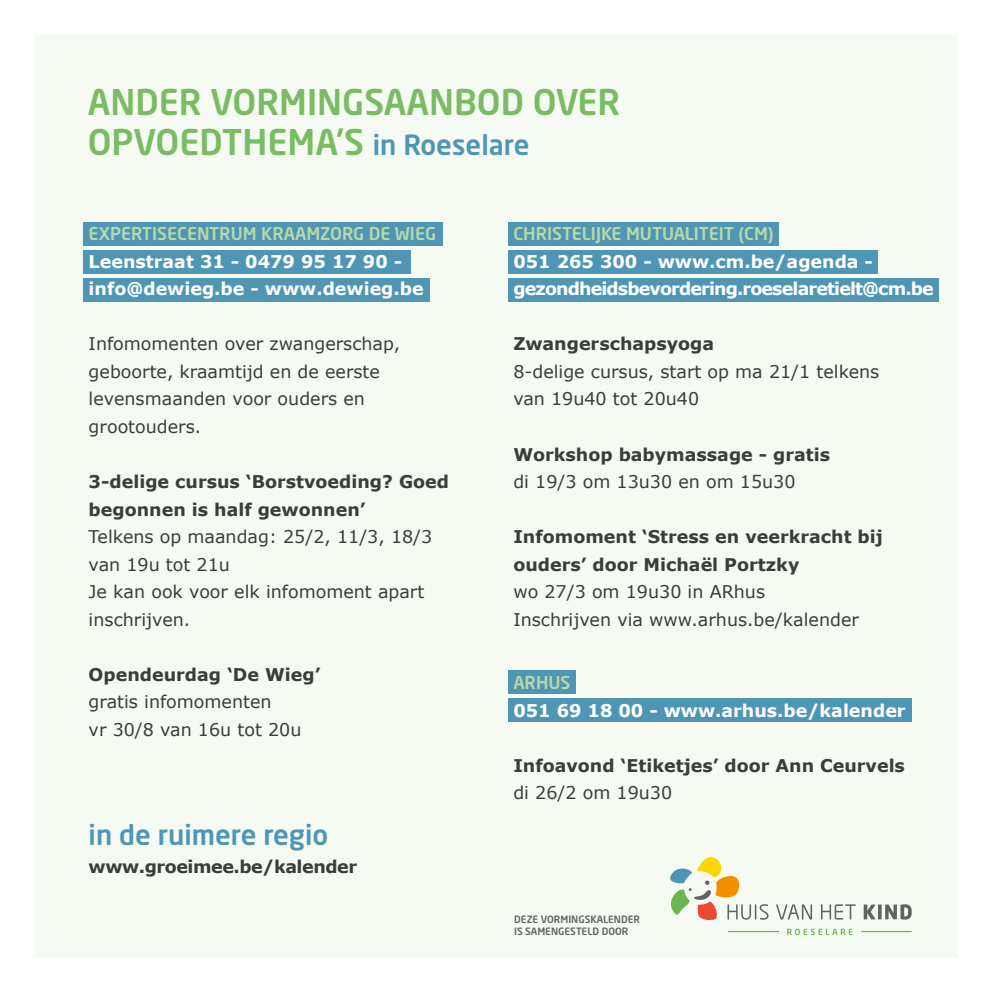
<style>
.page{position:relative;width:993px;height:993px;background:#fff}
.page>*{position:absolute;margin:0;border:0;box-sizing:border-box;transform-origin:0 0}
.t1{font:35px/40px "Neo Sans Std Medium TR";color:#7abc63}
.t2{font:27.5px "Neo Sans Std Medium TR";color:#4f96b5}
.t3{font:17.5px/27.5px "Verdana";color:#3c3c3b}
.t4{font:700 17.5px/27.5px "Verdana";color:#3c3c3b}
.t5{font:700 17.5px/27.5px "Verdana";color:#fff}
.t6{font:700 17.5px/27.5px "Verdana";letter-spacing:-.05em;color:#fff}
.t7{font:17.5px "Neo Sans Std Medium TR";color:#b5daa8}
.t8{font:700 17.5px "Verdana";letter-spacing:-.025em;color:#3c3c3b}
.t9{font:10px/12px "Neo Sans Std Medium TR";color:#636363}
.s1{font-size:27.5px;color:#4f96b5}
</style>
<div class="page">
<div style="left:35px;top:35px;width:922px;height:922px;background:#f5faf3"></div>
<div style="left:83px;top:221px;width:360px;height:24px;background:#4f96b5"></div>
<div style="left:83px;top:249px;width:328px;height:24px;background:#4f96b5"></div>
<div style="left:83px;top:277px;width:347px;height:24px;background:#4f96b5"></div>
<div style="left:508px;top:221px;width:270px;height:24px;background:#4f96b5"></div>
<div style="left:508px;top:249px;width:369px;height:24px;background:#4f96b5"></div>
<div style="left:508px;top:277px;width:429px;height:24px;background:#4f96b5"></div>
<div style="left:508px;top:669px;width:67px;height:24px;background:#4f96b5"></div>
<div style="left:508px;top:697px;width:402px;height:24px;background:#4f96b5"></div>
<svg style="left:787px;top:928px;width:65px;height:6px"></svg>
<svg style="left:670px;top:857px;width:241px;height:63px"></svg>
<hr style="left:727px;top:930px;width:51px;height:1px;background:#6bb552">
<hr style="left:861px;top:930px;width:50px;height:1px;background:#6bb552">
<h1 class="t1" style="left:88px;top:82px;width:534px">ANDER VORMINGSAANBOD OVER<br>OPVOEDTHEMA’S <span class="s1">in Roeselare</span></h1>
<p class="t7" style="left:89px;top:223px;width:349px">EXPERTISECENTRUM KRAAMZORG DE WIEG</p>
<p class="t5" style="left:89px;top:248px;width:336px">Leenstraat 31 - 0479 95 17 90 - info@dewieg.be - www.dewieg.be</p>
<p class="t3" style="left:89px;top:330px;width:313px">Infomomenten over zwangerschap, geboorte, kraamtijd en de eerste levensmaanden voor ouders en grootouders.</p>
<p class="t4" style="left:89px;top:468px;width:362px">3-delige cursus ‘Borstvoeding? Goed begonnen is half gewonnen’</p>
<p class="t3" style="left:89px;top:523px;width:345px">Telkens op maandag: 25/2, 11/3, 18/3 van 19u tot 21u<br>Je kan ook voor elk infomoment apart inschrijven.</p>
<p class="t4" style="left:89px;top:660px;width:233px">Opendeurdag ‘De Wieg’</p>
<p class="t3" style="left:89px;top:688px;width:214px">gratis infomomenten<br>vr 30/8 van 16u tot 20u</p>
<h2 class="t2" style="left:89px;top:817px;width:241px">in de ruimere regio</h2>
<p class="t8" style="left:89px;top:854px;width:270px">www.groeimee.be/kalender</p>
<p class="t7" style="left:513px;top:223px;width:262px">CHRISTELIJKE MUTUALITEIT (CM)</p>
<p class="t6" style="left:513px;top:248px;width:422px">051 265 300 - www.cm.be/agenda - gezondheidsbevordering.roeselaretielt@cm.be</p>
<p class="t4" style="left:513px;top:330px;width:202px">Zwangerschapsyoga</p>
<p class="t3" style="left:513px;top:358px;width:367px">8-delige cursus, start op ma 21/1 telkens van 19u40 tot 20u40</p>
<p class="t4" style="left:513px;top:440px;width:318px">Workshop babymassage - gratis</p>
<p class="t3" style="left:513px;top:468px;width:283px">di 19/3 om 13u30 en om 15u30</p>
<p class="t4" style="left:513px;top:523px;width:371px">Infomoment ‘Stress en veerkracht bij ouders’ door Michaël Portzky</p>
<p class="t3" style="left:513px;top:578px;width:347px">wo 27/3 om 19u30 in ARhus<br>Inschrijven via www.arhus.be/kalender</p>
<p class="t7" style="left:513px;top:671px;width:59px">ARHUS</p>
<p class="t5" style="left:513px;top:696px;width:393px">051 69 18 00 - www.arhus.be/kalender</p>
<p class="t4" style="left:513px;top:751px;width:393px">Infoavond ‘Etiketjes’ door Ann Ceurvels</p>
<p class="t3" style="left:513px;top:779px;width:160px">di 26/2 om 19u30</p>
<p class="t9" style="left:514px;top:912px;width:127px">DEZE VORMINGSKALENDER<br>IS SAMENGESTELD DOOR</p>
</div>
